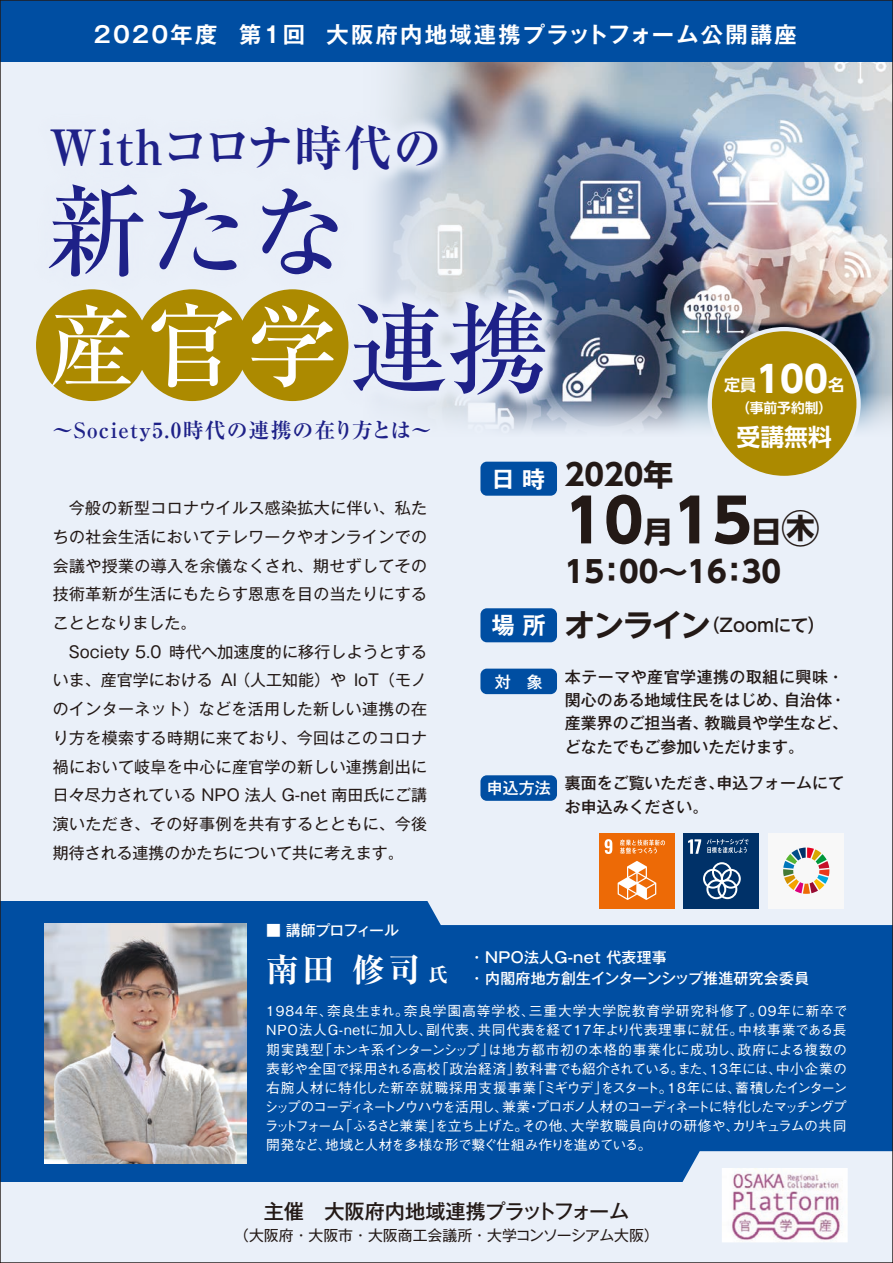
<style>
.page{position:relative;width:893px;height:1263px;background:#eaf0f9}
.page>*{position:absolute;margin:0;border:0;box-sizing:border-box;transform-origin:0 0}
.t1{font:500 100.35px/116.4px "Ryumin Pr 6";color:#1e2188}
.t2{font:500 90.75px "Ryumin Pr 6";color:#fff}
.t3{font:700 59.55px "UD Shin Go NT Pr 6";color:#231916}
.t4{font:700 48.75px "Ryumin Pr 6";letter-spacing:.01em;color:#1e2188}
.t5{font:700 36.3px "UD Shin Go Pr 6";color:#fff}
.t6{font:700 expanded 33px "Ryumin Pr 6";color:#fff}
.t7{font:700 31.95px "UD Shin Go NT Pr 6 De";letter-spacing:-.09em;color:#231916}
.t8{font:700 29.7px "UD Shin Go NT Pr 6";color:#231916}
.t9{font:700 23.85px "UD Shin Go Pr 6 De";color:#fff}
.t10{font:700 23.4px "Gothic MB101 Pr 6 De";color:#fff}
.t11{font:700 22.35px "Gothic MB101 Pr 6 De";letter-spacing:.1em;color:#fff}
.t12{font:700 21px "Ryumin Pr 6";letter-spacing:.06em;color:#1e2188}
.t13{font:500 20.25px "Gothic MB101 Pr 6";letter-spacing:-.005em;color:#231916}
.t14{font:700 expanded 19.8px "Ryumin Pr 6";color:#fff}
.t15{font:500 18px "UD Shin Go NT Pr 6";color:#231916}
.t16{font:700 16.05px "UD Shin Go Pr 6 De";color:#fff}
.t17{font:15.9px/28.7px "Gothic MB101 Pr 6";letter-spacing:.02em;color:#231916}
.t18{font:500 15.9px/23.4px "Gothic MB101 Pr 6";color:#231916}
.t19{font:15.9px "Gothic MB101 Pr 6";color:#231916}
.t20{font:500 15.9px "Gothic MB101 Pr 6";letter-spacing:.035em;color:#231916}
.t21{font:500 15.9px "Gothic MB101 Pr 6";color:#fff}
.t22{font:500 14.85px/21.3px "Gothic MB101 Pr 6";letter-spacing:.02em;color:#fff}
.t23{font:14.85px "Gothic MB101 Pr 6";color:#231916}
.t24{font:500 14.85px "Gothic MB101 Pr 6";letter-spacing:-.05em;color:#fff}
.t25{font:500 13.8px "Gothic BBB Pr 6";letter-spacing:-.005em;color:#fff}
.t26{font:500 13.8px/19.2px "Gothic BBB Pr 6";letter-spacing:-.03em;color:#fff}
.t27{font:500 13.8px/19.2px "Gothic BBB Pr 6";letter-spacing:-.08em;color:#fff}
.t28{font:500 13.8px "Gothic BBB Pr 6";letter-spacing:.065em;color:#fff}
.t29{font:500 13.8px "Gothic BBB Pr 6";letter-spacing:.03em;color:#fff}
.t30{font:500 13.8px "Gothic BBB Pr 6";letter-spacing:-.12em;color:#fff}
.t31{font:500 13.8px "Gothic BBB Pr 6";letter-spacing:.06em;color:#fff}
.t32{font:500 13.8px "Gothic BBB Pr 6";letter-spacing:.05em;color:#fff}
.t33{font:500 13.8px "Gothic BBB Pr 6";letter-spacing:-.085em;color:#fff}
.t34{font:500 13.8px "Gothic BBB Pr 6";letter-spacing:-.125em;color:#fff}
.t35{font:500 13.8px "Gothic BBB Pr 6";letter-spacing:.02em;color:#fff}
.t36{font:500 13.8px "Gothic BBB Pr 6";letter-spacing:-.115em;color:#fff}
.t37{font:500 13.8px "Gothic BBB Pr 6";letter-spacing:-.105em;color:#fff}
.t38{font:500 13.8px "Gothic BBB Pr 6";letter-spacing:-.025em;color:#fff}
.t39{font:500 13.8px "Gothic BBB Pr 6";letter-spacing:.015em;color:#fff}
.t40{font:700 13.8px "UD Shin Go Pr 6 De";color:#fff}
.t41{font:500 13.8px "Gothic BBB Pr 6";letter-spacing:.045em;color:#fff}
.s1{font-size:38.7px}
</style>
<div class="page">
<div style="left:0;top:901px;width:893px;height:281px;background:#004ea2"></div>
<img style="left:450px;top:62px;width:441px;height:330px">
<div style="left:339px;top:26px;width:111px;height:442px;background:linear-gradient(to right,#f5faff,#c1cbd2)"></div>
<div style="left:0;top:0;width:893px;height:62px;background:#004ea2"></div>
<svg style="left:568px;top:392px;width:323px;height:39px"></svg>
<img style="left:458px;top:162px;width:110px;height:269px">
<img style="left:36px;top:167px;width:526px;height:326px">
<svg style="left:708px;top:327px;width:153px;height:149px"></svg>
<svg style="left:48px;top:254px;width:388px;height:204px"></svg>
<img style="left:45px;top:924px;width:201px;height:239px">
<div style="left:480px;top:462px;width:77px;height:34px;background:#004ea2;border-radius:6px"></div>
<div style="left:480px;top:608px;width:77px;height:34px;background:#004ea2;border-radius:6px"></div>
<div style="left:480px;top:775px;width:77px;height:26px;background:#004ea2;border-radius:6px"></div>
<div style="left:480px;top:669px;width:77px;height:25px;background:#004ea2;border-radius:6px"></div>
<img style="left:36px;top:105px;width:422px;height:149px">
<img style="left:40px;top:113px;width:412px;height:138px">
<svg style="left:682px;top:1151px;width:209px;height:91px"></svg>
<div style="left:136px;top:289px;width:112px;height:112px;background:#ac8a00;border-radius:50%"></div>
<div style="left:36px;top:289px;width:112px;height:112px;background:#ac8a00;border-radius:50%"></div>
<div style="left:237px;top:289px;width:111px;height:112px;background:#ac8a00;border-radius:50%"></div>
<div style="left:768px;top:833px;width:76px;height:75px;background:#f8f8f8"></div>
<div style="left:599px;top:833px;width:75px;height:75px;background:#ed6a06"></div>
<div style="left:684px;top:833px;width:75px;height:75px;background:#003168"></div>
<svg style="left:427px;top:839px;width:464px;height:86px"></svg>
<h3 class="t11" style="left:94px;top:16px;width:125px">2020年度</h3>
<h3 class="t11" style="left:239px;top:16px;width:68px">第1回</h3>
<h3 class="t11" style="left:327px;top:16px;width:472px">大阪府内地域連携プラットフォーム公開講座</h3>
<h3 class="t4" style="left:49px;top:108px;width:395px">Withコロナ時代の</h3>
<h1 class="t1" style="left:47px;top:169px;width:504px">新たな<br>　　　連携</h1>
<h2 class="t2" style="left:46px;top:275px;width:293px">産官学</h2>
<h3 class="t12" style="left:52px;top:414px;width:381px">～Society5.0時代の連携の在り方とは~</h3>
<p class="t17" style="left:53px;top:493px;width:376px">　今般の新型コロナウイルス感染拡大に伴い、私た</p>
<p class="t17" style="left:53px;top:521px;width:376px">ちの社会生活においてテレワークやオンラインでの</p>
<p class="t17" style="left:53px;top:550px;width:376px">会議や授業の導入を余儀なくされ、期せずしてその</p>
<p class="t17" style="left:53px;top:579px;width:376px">技術革新が生活にもたらす恩恵を目の当たりにする</p>
<p class="t19" style="left:53px;top:610px;width:145px">こととなりました。</p>
<p class="t17" style="left:169px;top:636px;width:259px">時代へ加速度的に移行しようとする</p>
<p class="t19" style="left:69px;top:638px;width:94px">Society 5.0</p>
<p class="t17" style="left:234px;top:665px;width:113px">（人工知能）や</p>
<p class="t17" style="left:354px;top:665px;width:74px">IoT（モノ</p>
<p class="t17" style="left:53px;top:665px;width:376px">いま、産官学における<br>のインターネット）などを活用した新しい連携の在り方を模索する時期に来ており、今回はこのコロナ禍において岐阜を中心に産官学の新しい連携創出に日々尽力されている NPO 法人 G-net 南田氏にご講演いただき、その好事例を共有するとともに、今後期待される連携のかたちについて共に考えます。</p>
<p class="t17" style="left:221px;top:665px;width:18px">AI</p>
<h3 class="t10" style="left:491px;top:459px;width:55px">日時</h3>
<h3 class="t10" style="left:491px;top:606px;width:56px">場所</h3>
<p class="t21" style="left:495px;top:668px;width:49px">対　象</p>
<p class="t21" style="left:487px;top:775px;width:65px">申込方法</p>
<h3 class="t8" style="left:565px;top:450px;width:110px">2020年</h3>
<h3 class="t5" style="left:756px;top:349px;width:73px">100</h3>
<p class="t16" style="left:828px;top:372px;width:18px">名</p>
<p class="t16" style="left:724px;top:372px;width:34px">定員</p>
<p class="t40" style="left:736px;top:396px;width:98px">（事前予約制(</p>
<h3 class="t9" style="left:736px;top:417px;width:97px">受講無料</h3>
<h3 class="t3" style="left:565px;top:472px;width:80px">10</h3>
<h3 class="t8" style="left:565px;top:547px;width:218px">15：00~16：30</h3>
<h3 class="t3" style="left:673px;top:472px;width:80px">15</h3>
<h3 class="t8" style="left:751px;top:508px;width:70px">日<span class="s1">㊍</span></h3>
<h3 class="t8" style="left:643px;top:508px;width:31px">月</h3>
<h3 class="t7" style="left:564px;top:599px;width:149px">オンライン</h3>
<p class="t15" style="left:701px;top:610px;width:126px">（Zoomにて(</p>
<p class="t20" style="left:565px;top:663px;width:280px">本テーマや産官学連携の取組に興味・</p>
<p class="t18" style="left:704px;top:687px;width:145px;text-indent:-139px">関心のある地域住民をはじめ、<br>教職員や学生など、</p>
<p class="t18" style="left:784px;top:687px;width:63px">自治体・</p>
<p class="t18" style="left:565px;top:711px;width:241px">産業界のご担当者、<br>どなたでもご参加いただけます。</p>
<p class="t18" style="left:565px;top:771px;width:161px">裏面をご覧いただき、</p>
<p class="t18" style="left:716px;top:771px;width:129px">申込フォームにて</p>
<p class="t18" style="left:565px;top:794px;width:145px">お申込みください。</p>
<p class="t24" style="left:266px;top:918px;width:134px">■ 講師プロフィール</p>
<h3 class="t6" style="left:266px;top:943px;width:70px">南田</h3>
<h3 class="t6" style="left:352px;top:943px;width:70px">修司</h3>
<p class="t14" style="left:429px;top:959px;width:21px">氏</p>
<p class="t22" style="left:469px;top:945px;width:341px">・NPO法人G-net 代表理事<br>・内閣府地方創生インターンシップ推進研究会委員</p>
<p class="t25" style="left:327px;top:1000px;width:83px">奈良生まれ。</p>
<p class="t28" style="left:404px;top:1000px;width:132px">奈良学園高等学校、</p>
<p class="t28" style="left:529px;top:1000px;width:236px">三重大学大学院教育学研究科修了。</p>
<p class="t25" style="left:266px;top:1000px;width:68px">1984年、</p>
<p class="t41" style="left:758px;top:1000px;width:91px">09年に新卒で</p>
<p class="t29" style="left:477px;top:1019px;width:267px">共同代表を経て17年より代表理事に就任。</p>
<p class="t25" style="left:426px;top:1019px;width:59px">副代表、</p>
<p class="t32" style="left:266px;top:1019px;width:168px">NPO法人G-netに加入し、</p>
<p class="t38" style="left:738px;top:1019px;width:110px">中核事業である長</p>
<p class="t34" style="left:318px;top:1038px;width:178px">「ホンキ系インターンシップ」</p>
<p class="t31" style="left:488px;top:1038px;width:257px">は地方都市初の本格的事業化に成功し、</p>
<p class="t39" style="left:738px;top:1038px;width:111px">政府による複数の</p>
<p class="t25" style="left:266px;top:1038px;width:59px">期実践型</p>
<p class="t25" style="left:435px;top:1057px;width:88px">「政治経済」</p>
<p class="t25" style="left:266px;top:1057px;width:176px">表彰や全国で採用される高校</p>
<p class="t33" style="left:515px;top:1057px;width:203px">教科書でも紹介されているまた、</p>
<p class="t25" style="left:710px;top:1057px;width:74px">13年には、</p>
<p class="t25" style="left:776px;top:1057px;width:72px">中小企業の</p>
<p class="t25" style="left:670px;top:1057px;width:15px">。</p>
<p class="t25" style="left:531px;top:1076px;width:79px">「ミギウデ」</p>
<p class="t25" style="left:667px;top:1076px;width:75px">18年には、</p>
<p class="t26" style="left:502px;top:1077px;width:346px;text-indent:-236px">右腕人材に特化した新卒就職採用支援事業<br>兼業プロボノ人材のコーディネートに特化したマッチングプ</p>
<p class="t36" style="left:735px;top:1076px;width:114px">蓄積したインターン</p>
<p class="t25" style="left:600px;top:1076px;width:74px">をスタート。</p>
<p class="t30" style="left:264px;top:1096px;width:245px">シップのコーディネートノウハウを活用し、</p>
<p class="t25" style="left:527px;top:1096px;width:15px">・</p>
<p class="t25" style="left:435px;top:1115px;width:95px">を立ち上げた。</p>
<p class="t25" style="left:338px;top:1115px;width:106px">「ふるさと兼業」</p>
<p class="t35" style="left:571px;top:1115px;width:170px">大学教職員向けの研修や、</p>
<p class="t25" style="left:522px;top:1115px;width:57px">その他、</p>
<p class="t37" style="left:732px;top:1115px;width:116px">カリキュラムの共同</p>
<p class="t27" style="left:325px;top:1115px;width:328px;text-indent:-60px">ラットフォーム<br>地域と人材を多様な形で繋ぐ仕組み作りを進めている。</p>
<p class="t25" style="left:266px;top:1134px;width:67px">開発など、</p>
<p class="t13" style="left:264px;top:1194px;width:367px">主催　大阪府内地域連携プラットフォーム</p>
<p class="t23" style="left:234px;top:1223px;width:426px">（大阪府・大阪市・大阪商工会議所・大学コンソーシアム大阪(</p>
</div>
